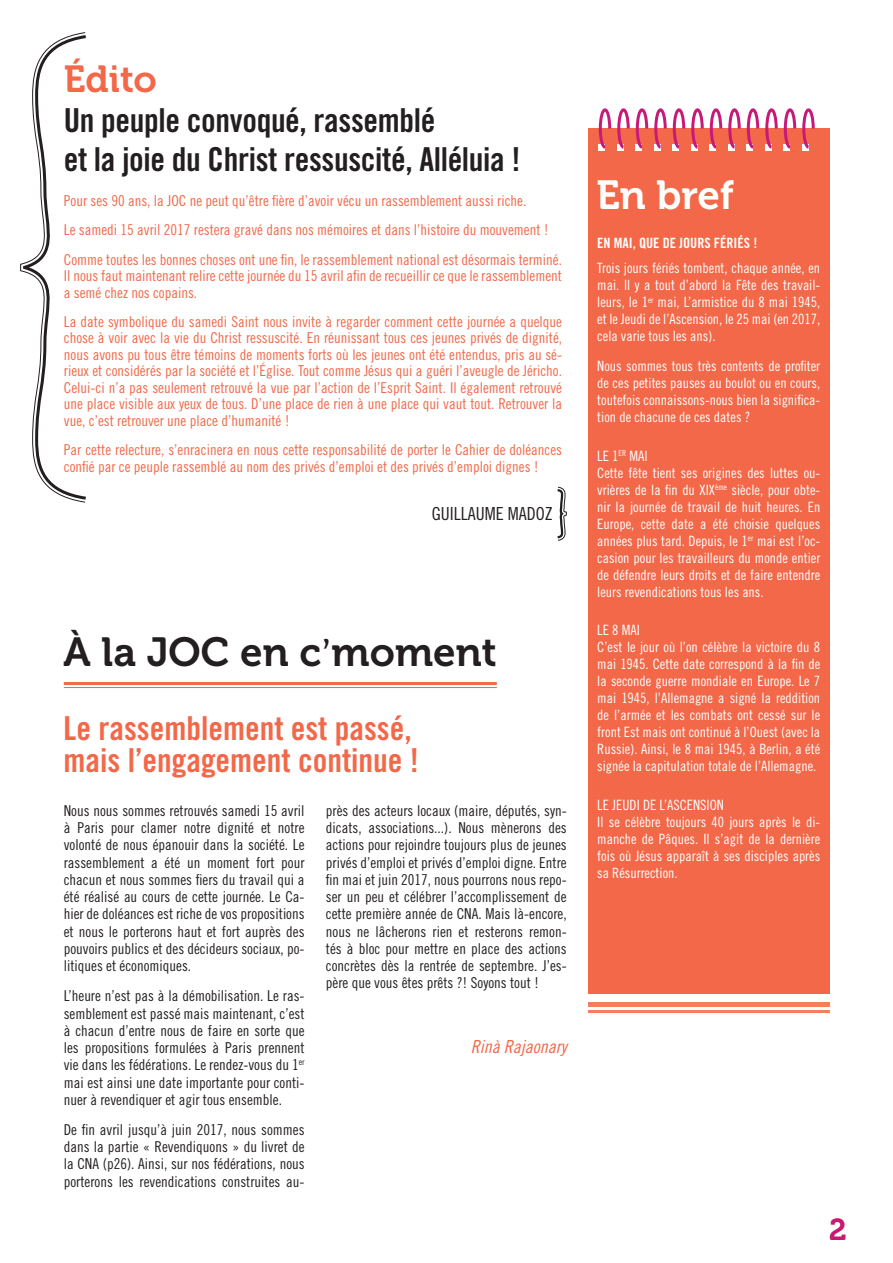
<style>
.page{position:relative;width:893px;height:1263px;background:#fff}
.page>*{position:absolute;margin:0;border:0;box-sizing:border-box;transform-origin:0 0}
.t1{font:40.5px "Museo 700";color:#231f20}
.t2{font:40.5px "Museo 700";color:#fff}
.t3{font:37.5px "Museo 700";color:#f26849}
.t4{font:33px/39.6px "Trade Gothic LT Std Bd Cn 20";letter-spacing:-.01em;color:#231f20}
.t5{font:33px/31.5px "Trade Gothic LT Std Bd Cn 20";color:#f26849}
.t6{font:30px "Museo 700";color:#c71a78}
.t7{font:18px "Trade Gothic LT Std Cn 18";color:#231f20}
.t8{font:18px "Trade Gothic LT Std Cn 18 Obl";color:#f26849}
.t9{font:15px/17.2px "Trade Gothic LT Std Cn 18";color:#231f20;text-align:justify}
.t10{font:15px/16.5px "Trade Gothic LT Std Cn 18";color:#f26849}
.t11{font:14.25px/17.1px "Trade Gothic LT Std Cn 18";color:#fff}
.t12{font:14.25px "Trade Gothic LT Std Bd Cn 20";color:#fff}
.s1{font-family:"Scala Sans"}
</style>
<div class="page">
<div style="left:588px;top:1002px;width:241px;height:5px;background:#f47e5e"></div>
<hr style="left:588px;top:1011px;width:241px;height:2px;background:#f47e5e">
<div style="left:588px;top:129px;width:241px;height:865px;background:#f26849"></div>
<div style="left:598px;top:144px;width:7px;height:7px;background:#fff"></div>
<div style="left:617px;top:144px;width:6px;height:7px;background:#fff"></div>
<div style="left:635px;top:144px;width:7px;height:7px;background:#fff"></div>
<div style="left:654px;top:144px;width:6px;height:7px;background:#fff"></div>
<div style="left:672px;top:144px;width:7px;height:7px;background:#fff"></div>
<div style="left:691px;top:144px;width:6px;height:7px;background:#fff"></div>
<div style="left:709px;top:144px;width:7px;height:7px;background:#fff"></div>
<div style="left:728px;top:144px;width:6px;height:7px;background:#fff"></div>
<div style="left:746px;top:144px;width:7px;height:7px;background:#fff"></div>
<div style="left:765px;top:144px;width:6px;height:7px;background:#fff"></div>
<div style="left:783px;top:144px;width:7px;height:7px;background:#fff"></div>
<div style="left:802px;top:144px;width:6px;height:7px;background:#fff"></div>
<svg style="left:597px;top:108px;width:219px;height:42px"></svg>
<hr style="left:64px;top:682px;width:433px;height:3px;background:#f26849">
<hr style="left:64px;top:687px;width:433px;height:1px;background:#f26849">
<svg style="left:20px;top:32px;width:66px;height:471px"></svg>
<svg style="left:557px;top:486px;width:10px;height:55px"></svg>
<h2 class="t3" style="left:64px;top:58px;width:95px">Édito</h2>
<h3 class="t4" style="left:64px;top:100px;width:458px">Un peuple convoqué, rassemblé<br>et la joie du Christ ressuscité, Alléluia !</h3>
<p class="t10" style="left:64px;top:186px;width:500px;line-height:29.2px">Pour ses 90 ans, la JOC ne peut qu’être fière d’avoir vécu un rassemblement aussi riche.<br>Le samedi 15 avril 2017 restera gravé dans nos mémoires et dans l’histoire du mouvement !<br>Comme toutes les bonnes choses ont une fin, le rassemblement national est désormais terminé.</p>
<p class="t10" style="left:64px;top:267px;width:500px">Il nous faut maintenant relire cette journée du 15 avril afin de recueillir ce que le rassemblement a semé chez nos copains.</p>
<p class="t10" style="left:64px;top:313px;width:500px;text-align:justify">La date symbolique du samedi Saint nous invite à regarder comment cette journée a quelque chose à voir avec la vie du Christ ressuscité. En réunissant tous ces jeunes privés de dignité, nous avons pu tous être témoins de moments forts où les jeunes ont été entendus, pris au sé&shy;rieux et considérés par la société et l’Église. Tout comme Jésus qui a guéri l’aveugle de Jéricho.<br>Celui-ci n’a pas seulement retrouvé la vue par l’action de l’Esprit Saint. Il également retrouvé une place visible aux yeux de tous. D’une place de rien à une place qui vaut tout. Retrouver la vue, c’est retrouver une place d’humanité !</p>
<p class="t10" style="left:64px;top:441px;width:500px">Par cette relecture, s’enracinera en nous cette responsabilité de porter le Cahier de doléances confié par ce peuple rassemblé au nom des privés d’emploi et des privés d’emploi dignes !</p>
<p class="t7" style="left:432px;top:503px;width:122px">GUILLAUME MADOZ</p>
<h1 class="t1" style="left:64px;top:629px;width:435px">À la JOC en c<span class="s1">’</span>moment</h1>
<h3 class="t5" style="left:64px;top:712px;width:357px">Le rassemblement est passé, mais l’engagement continue !</h3>
<p class="t9" style="left:64px;top:802px;width:242px">Nous nous sommes retrouvés samedi 15 avril à Paris pour clamer notre dignité et notre volonté de nous épanouir dans la société. Le rassemblement a été un moment fort pour chacun et nous sommes fiers du travail qui a été réalisé au cours de cette journée. Le Ca&shy;hier de doléances est riche de vos propositions et nous le porterons haut et fort auprès des pouvoirs publics et des décideurs sociaux, po&shy;litiques et économiques.</p>
<p class="t9" style="left:64px;top:987px;width:242px">L’heure n’est pas à la démobilisation. Le ras&shy;semblement est passé mais maintenant, c’est à chacun d’entre nous de faire en sorte que les propositions formulées à Paris prennent vie dans les fédérations. Le rendez-vous du 1<sup>er </sup>mai est ainsi une date importante pour conti&shy;nuer à revendiquer et agir tous ensemble.</p>
<p class="t9" style="left:64px;top:1120px;width:242px">De fin avril jusqu’à juin 2017, nous sommes dans la partie « Revendiquons » du livret de la CNA (p26). Ainsi, sur nos fédérations, nous porterons les revendications construites au-</p>
<p class="t9" style="left:326px;top:802px;width:242px">près des acteurs locaux (maire, députés, syn&shy;dicats, associations...). Nous mènerons des actions pour rejoindre toujours plus de jeunes privés d’emploi et privés d’emploi digne. Entre fin mai et juin 2017, nous pourrons nous repo&shy;ser un peu et célébrer l’accomplissement de cette première année de CNA. Mais là-encore, nous ne lâcherons rien et resterons remon&shy;tés à bloc pour mettre en place des actions concrètes dès la rentrée de septembre. J’es&shy;père que vous êtes prêts ?! Soyons tout !</p>
<p class="t8" style="left:471px;top:1036px;width:97px">Rinà Rajaonary</p>
<h1 class="t2" style="left:596px;top:172px;width:139px">En bref</h1>
<p class="t12" style="left:597px;top:234px;width:161px">EN MAI, QUE DE JOURS FÉRIÉS !</p>
<p class="t11" style="left:597px;top:259px;width:224px;text-align:justify">Trois jours fériés tombent, chaque année, en mai. ll y a tout d’abord la Fête des travail&shy;leurs, le 1<sup>er</sup> mai, L’armistice du 8 mai 1945, et le Jeudi de l’Ascension, le 25 mai (en 2017, cela varie tous les ans).</p>
<p class="t11" style="left:597px;top:357px;width:224px;text-align:justify">Nous sommes tous très contents de profiter de ces petites pauses au boulot ou en cours, toutefois connaissons-nous bien la significa&shy;tion de chacune de ces dates ?</p>
<p class="t11" style="left:597px;top:447px;width:224px">LE 1<sup>ER</sup> MAI<br>Cette fête tient ses origines des luttes ou&shy;vrières de la fin du XIX<sup>ème</sup> siècle, pour obte&shy;nir la journée de travail de huit heures. En Europe, cette date a été choisie quelques années plus tard. Depuis, le 1<sup>er</sup> mai est l’oc&shy;casion pour les travailleurs du monde entier de défendre leurs droits et de faire entendre leurs revendications tous les ans.</p>
<p class="t11" style="left:597px;top:621px;width:224px">LE 8 MAI<br>C’est le jour où l’on célèbre la victoire du 8 mai 1945. Cette date correspond à la fin de la seconde guerre mondiale en Europe. Le 7 mai 1945, l’Allemagne a signé la reddition de l’armée et les combats ont cessé sur le front Est mais ont continué à l’Ouest (avec la Russie). Ainsi, le 8 mai 1945, à Berlin, a été signée la capitulation totale de l’Allemagne.</p>
<p class="t11" style="left:597px;top:796px;width:224px">LE JEUDI DE L’ASCENSION<br>Il se célèbre toujours 40 jours après le di&shy;manche de Pâques. Il s’agit de la dernière fois où Jésus apparaît à ses disciples après sa Résurrection.</p>
<h3 class="t6" style="left:829px;top:1213px;width:19px">2</h3>
</div>
